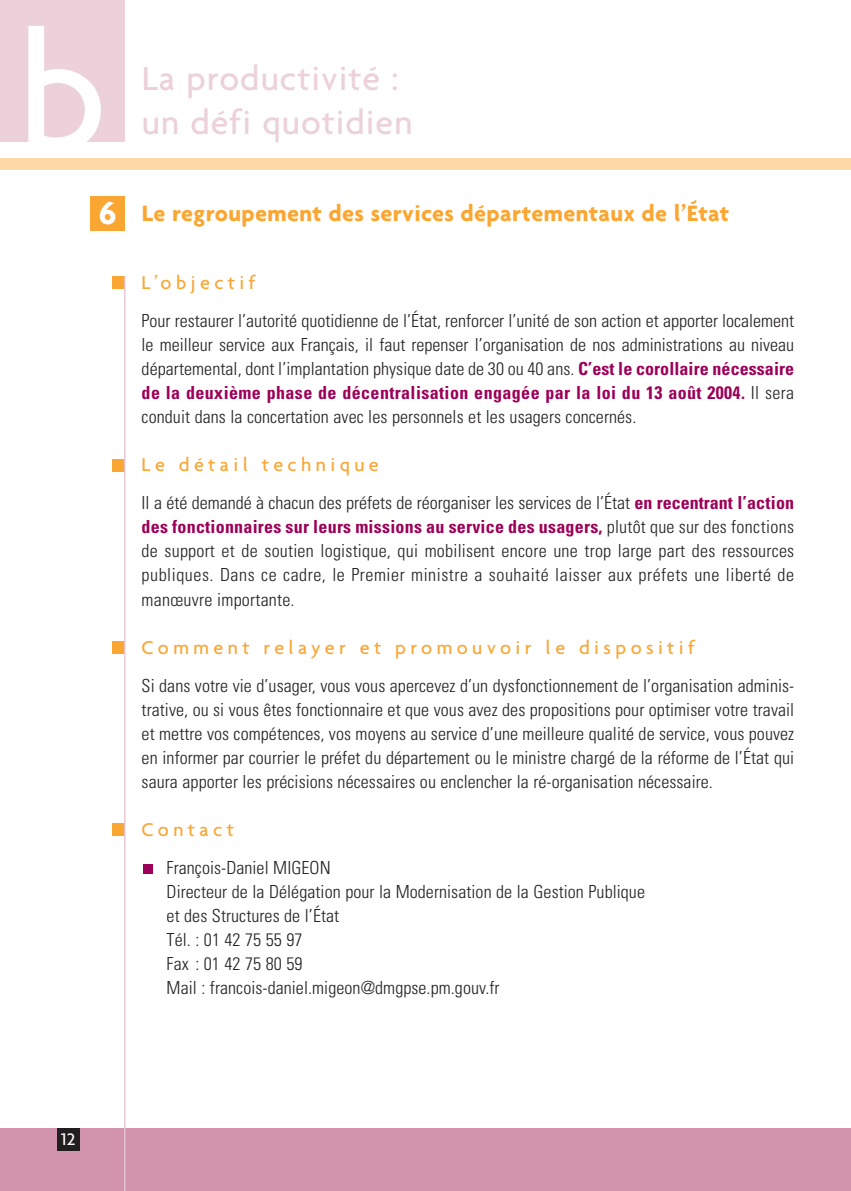
<style>
.page{position:relative;width:851px;height:1191px;background:#fff}
.page>*{position:absolute;margin:0;border:0;box-sizing:border-box;transform-origin:0 0}
.t1{font:500 173.8px "Agenda";color:#fff}
.t2{font:500 36px/44px "Agenda";letter-spacing:.03em;color:#ecd1db}
.t3{font:700 24px "Agenda";letter-spacing:.015em;color:#faa633}
.t4{font:500 20px "Agenda";letter-spacing:.22em;color:#faa633}
.t5{font:300 condensed 18px/24px "Univers";letter-spacing:.005em;color:#231f20;text-align:justify}
.t6{font:500 18px "Agenda";color:#fff}
.s1{font-size:34px;color:#fff}
.s2{font-weight:700;color:#9c0058}
</style>
<div class="page">
<div style="left:0;top:1128px;width:850px;height:63px;background:#d294ad"></div>
<div style="left:57px;top:1128px;width:22px;height:23px;background:#231f20"></div>
<div style="left:0;top:0;width:125px;height:142px;background:#ecd1db"></div>
<div style="left:91px;top:196px;width:34px;height:34px;background:#faa633"></div>
<div style="left:144px;top:864px;width:9px;height:9px;background:#9c0058"></div>
<div style="left:112px;top:822px;width:13px;height:13px;background:#faa633"></div>
<div style="left:112px;top:640px;width:13px;height:13px;background:#faa633"></div>
<div style="left:112px;top:458px;width:13px;height:13px;background:#faa633"></div>
<div style="left:112px;top:276px;width:13px;height:13px;background:#faa633"></div>
<hr style="left:124px;top:276px;width:1px;height:915px;background:#e7c5d2">
<div style="left:0;top:159px;width:850px;height:11px;background:#ffd8a8"></div>
<h1 class="t1" style="left:18px;top:23px;width:90px">b</h1>
<h2 class="t2" style="left:142px;top:59px;width:272px">La productivité : un défi quotidien</h2>
<h3 class="t3" style="left:99px;top:204px;width:631px"><span class="s1">6</span> Le regroupement des services départementaux de l’État</h3>
<p class="t6" style="left:61px;top:1132px;width:16px">12</p>
<p class="t4" style="left:142px;top:275px;width:115px">L’objectif</p>
<p class="t5" style="left:142px;top:311px;width:654px">Pour restaurer l’autorité quotidienne de l’État, renforcer l’unité de son action et apporter localement le meilleur service aux Français, il faut repenser l’organisation de nos administrations au niveau départemental, dont l’implantation physique date de 30 ou 40 ans. <span class="s2">C’est le corollaire nécessaire de la deuxième phase de décentralisation engagée par la loi du 13 août 2004.</span> Il sera conduit dans la concertation avec les personnels et les usagers concernés.</p>
<p class="t4" style="left:142px;top:457px;width:238px">Le détail technique</p>
<p class="t5" style="left:142px;top:493px;width:654px">Il a été demandé à chacun des préfets de réorganiser les services de l’État <span class="s2">en recentrant l’action des fonctionnaires sur leurs missions au service des usagers,</span> plutôt que sur des fonctions de support et de soutien logistique, qui mobilisent encore une trop large part des ressources publiques. Dans ce cadre, le Premier ministre a souhaité laisser aux préfets une liberté de manœuvre importante.</p>
<p class="t4" style="left:142px;top:639px;width:554px">Comment relayer et promouvoir le dispositif</p>
<p class="t5" style="left:142px;top:675px;width:654px">Si dans votre vie d’usager, vous vous apercevez d’un dysfonctionnement de l’organisation adminis&shy;trative, ou si vous êtes fonctionnaire et que vous avez des propositions pour optimiser votre travail et mettre vos compétences, vos moyens au service d’une meilleure qualité de service, vous pouvez en informer par courrier le préfet du département ou le ministre chargé de la réforme de l’État qui saura apporter les précisions nécessaires ou enclencher la ré-organisation nécessaire.</p>
<p class="t4" style="left:142px;top:821px;width:94px">Contact</p>
<p class="t5" style="left:166px;top:857px;width:480px;text-align:left">François-Daniel MIGEON<br>Directeur de la Délégation pour la Modernisation de la Gestion Publique et des Structures de l’État<br>Tél. : 01 42 75 55 97<br>Fax : 01 42 75 80 59<br>Mail : francois-daniel.migeon@dmgpse.pm.gouv.fr</p>
</div>
